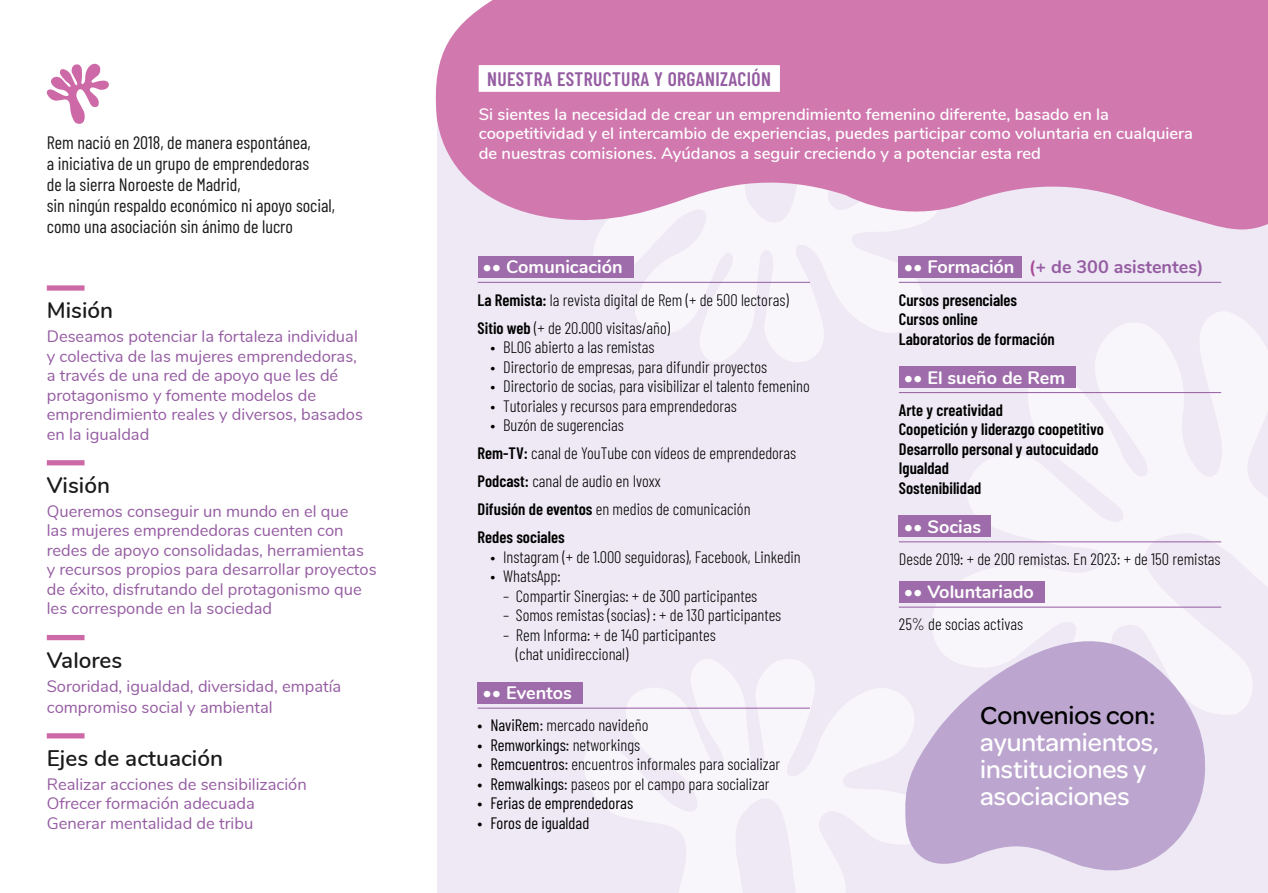
<style>
.page{position:relative;width:1268px;height:893px;background:#fff}
.page>*{position:absolute;margin:0;border:0;box-sizing:border-box;transform-origin:0 0}
.t1{font:500 26.1px "Omnes";color:#fff}
.t2{font:500 26.1px "Omnes";color:#000}
.t3{font:600 22.5px "Nunito";color:#1a1a1a}
.t4{font:600 19.5px "Barlow Condensed";letter-spacing:.02em;color:#955ca2}
.t5{font:18px/21px "Barlow Condensed";color:#1a1a1a}
.t6{font:700 18px "Nunito";color:#fff}
.t7{font:700 18px "Nunito";color:#955ca2}
.t8{font:300 16.5px/19.5px "Barlow Condensed";color:#000}
.t9{font:16.5px/19.5px "Nunito";color:#955ca2}
.t10{font:600 16.5px/19.5px "Nunito";color:#fff}
.t11{font:600 16.5px "Barlow Condensed";color:#000}
.t12{font:16.5px "Barlow Condensed";color:#000}
.s1{font-weight:600}
.s2{font-weight:400}
.s3{font-weight:300}
.s4{color:#fff}
.s5{color:#a84895}
</style>
<div class="page">
<div style="left:437px;top:98px;width:830px;height:795px;background:#eee9f4"></div>
<svg style="left:931px;top:312px;width:336px;height:403px;fill:#f8f6fa"></svg>
<svg style="left:580px;top:659px;width:323px;height:234px;fill:#f8f6fa"></svg>
<svg style="left:589px;top:240px;width:353px;height:126px;fill:#f8f6fa"></svg>
<svg style="left:435px;top:0;width:832px;height:240px;fill:#d178af"></svg>
<div style="left:478px;top:65px;width:301px;height:27px;background:#fff"></div>
<svg style="left:903px;top:630px;width:304px;height:241px;fill:#bca6cf"></svg>
<div style="left:477px;top:256px;width:156px;height:22px;background:#9f6cab"></div>
<div style="left:477px;top:682px;width:105px;height:22px;background:#9f6cab"></div>
<hr style="left:477px;top:282px;width:332px;height:1px;background:#955ca2">
<hr style="left:477px;top:708px;width:332px;height:1px;background:#955ca2">
<div style="left:898px;top:256px;width:123px;height:22px;background:#9f6cab"></div>
<div style="left:898px;top:366px;width:177px;height:22px;background:#9f6cab"></div>
<div style="left:898px;top:515px;width:92px;height:22px;background:#9f6cab"></div>
<div style="left:898px;top:581px;width:146px;height:22px;background:#9f6cab"></div>
<hr style="left:898px;top:282px;width:322px;height:1px;background:#955ca2">
<hr style="left:898px;top:392px;width:322px;height:1px;background:#955ca2">
<hr style="left:898px;top:541px;width:322px;height:1px;background:#955ca2">
<hr style="left:898px;top:607px;width:322px;height:1px;background:#955ca2">
<div style="left:47px;top:285px;width:37px;height:6px;background:#cc69a6"></div>
<div style="left:47px;top:460px;width:37px;height:5px;background:#cc69a6"></div>
<div style="left:47px;top:635px;width:37px;height:5px;background:#cc69a6"></div>
<div style="left:47px;top:733px;width:37px;height:5px;background:#cc69a6"></div>
<svg style="left:46px;top:63px;width:63px;height:61px"></svg>
<p class="t5" style="left:47px;top:130px;width:290px">Rem nació en 2018, de manera espontánea,<br>a iniciativa de un grupo de emprendedoras<br>de la sierra Noroeste de Madrid,<br>sin ningún respaldo económico ni apoyo social, como una asociación sin ánimo de lucro</p>
<p class="t3" style="left:47px;top:294px;width:68px">Misión</p>
<p class="t9" style="left:47px;top:326px;width:317px">Deseamos potenciar la fortaleza individual y colectiva de las mujeres emprendedoras, a través de una red de apoyo que les dé protagonismo y fomente modelos de emprendimiento reales y diversos, basados en la igualdad</p>
<p class="t3" style="left:47px;top:469px;width:65px">Visión</p>
<p class="t9" style="left:47px;top:500px;width:331px">Queremos conseguir un mundo en el que<br>las mujeres emprendedoras cuenten con redes de apoyo consolidadas, herramientas<br>y recursos propios para desarrollar proyectos de éxito, disfrutando del protagonismo que les corresponde en la sociedad</p>
<p class="t3" style="left:47px;top:643px;width:77px">Valores</p>
<p class="t9" style="left:47px;top:674px;width:296px;line-height:21px">Sororidad, igualdad, diversidad, empatía compromiso social y ambiental</p>
<p class="t3" style="left:47px;top:742px;width:178px">Ejes de actuación</p>
<p class="t9" style="left:47px;top:773px;width:261px">Realizar acciones de sensibilización<br>Ofrecer formación adecuada<br>Generar mentalidad de tribu</p>
<p class="t4" style="left:487px;top:66px;width:285px">NUESTRA ESTRUCTURA Y ORGANIZACIÓN</p>
<p class="t10" style="left:478px;top:103px;width:715px">Si sientes la necesidad de crear un emprendimiento femenino diferente, basado en la coopetitividad y el intercambio de experiencias, puedes participar como voluntaria en cualquiera de nuestras comisiones. Ayúdanos a seguir creciendo y a potenciar esta red</p>
<p class="t6" style="left:482px;top:254px;width:142px">•• Comunicación</p>
<p class="t8" style="left:477px;top:289px;width:312px"><span class="s1">La Remista:</span> la revista digital de Rem (+ de 500 lectoras)</p>
<p class="t8" style="left:477px;top:317px;width:194px"><span class="s1">Sitio web</span> (+ de 20.000 visitas/año)</p>
<p class="t8" style="left:490px;top:336px;width:166px">• BLOG abierto a las remistas</p>
<p class="t8" style="left:490px;top:356px;width:278px">• Directorio de empresas, para difundir proyectos</p>
<p class="t8" style="left:490px;top:375px;width:321px">• Directorio de socias, para visibilizar el talento femenino</p>
<p class="t8" style="left:490px;top:395px;width:248px">• Tutoriales y recursos para emprendedoras</p>
<p class="t8" style="left:490px;top:414px;width:135px">• Buzón de sugerencias</p>
<p class="t8" style="left:477px;top:442px;width:320px"><span class="s1">Rem-TV:</span> canal de YouTube con vídeos de emprendedoras</p>
<p class="t8" style="left:477px;top:470px;width:184px"><span class="s1">Podcast:</span> canal de audio en Ivoxx</p>
<p class="t8" style="left:477px;top:498px;width:274px"><span class="s1">Difusión de eventos</span> en medios de comunicación</p>
<p class="t11" style="left:477px;top:525px;width:88px">Redes sociales</p>
<p class="t8" style="left:490px;top:546px;width:312px">• Instagram (+ de 1.000 seguidoras), Facebook, Linkedin</p>
<p class="t8" style="left:490px;top:565px;width:72px">• WhatsApp:</p>
<p class="t8" style="left:503px;top:585px;width:255px">– Compartir Sinergias: + de 300 participantes</p>
<p class="t8" style="left:503px;top:604px;width:279px">– Somos remistas (socias) : + de 130 participantes</p>
<p class="t8" style="left:516px;top:624px;width:201px;text-indent:-13px">– Rem Informa: + de 140 participantes (chat unidireccional)</p>
<p class="t6" style="left:482px;top:680px;width:91px">•• Eventos</p>
<p class="t8" style="left:477px;top:715px;width:172px"><span class="s2">• NaviRem:</span> mercado navideño</p>
<p class="t12" style="left:477px;top:733px;width:164px">• Remworkings: <span class="s3">networkings</span></p>
<p class="t8" style="left:477px;top:754px;width:304px"><span class="s2">• Remcuentros:</span> encuentros informales para socializar</p>
<p class="t8" style="left:477px;top:773px;width:293px"><span class="s2">• Remwalkings:</span> paseos por el campo para socializar</p>
<p class="t12" style="left:477px;top:792px;width:157px">• Ferias de emprendedoras</p>
<p class="t12" style="left:477px;top:811px;width:113px">• Foros de igualdad</p>
<p class="t7" style="left:903px;top:254px;width:301px"><span class="s4">•• Formación</span> <span class="s5">(</span>+ de 300 asistentes)</p>
<p class="t11" style="left:898px;top:288px;width:120px">Cursos presenciales</p>
<p class="t11" style="left:898px;top:307px;width:80px">Cursos online</p>
<p class="t11" style="left:898px;top:327px;width:157px">Laboratorios de formación</p>
<p class="t6" style="left:903px;top:364px;width:163px">•• El sueño de Rem</p>
<p class="t11" style="left:898px;top:398px;width:105px">Arte y creatividad</p>
<p class="t11" style="left:898px;top:418px;width:206px">Coopetición y liderazgo coopetitivo</p>
<p class="t11" style="left:898px;top:437px;width:201px">Desarrollo personal y autocuidado</p>
<p class="t11" style="left:898px;top:457px;width:52px">Igualdad</p>
<p class="t11" style="left:898px;top:476px;width:84px">Sostenibilidad</p>
<p class="t6" style="left:903px;top:513px;width:79px">•• Socias</p>
<p class="t8" style="left:898px;top:548px;width:323px">Desde 2019: + de 200 remistas. En 2023: + de 150 remistas</p>
<p class="t6" style="left:903px;top:579px;width:132px">•• Voluntariado</p>
<p class="t8" style="left:898px;top:614px;width:126px">25% de socias activas</p>
<p class="t2" style="left:980px;top:697px;width:177px">Convenios con:</p>
<p class="t1" style="left:980px;top:724px;width:180px">ayuntamientos,</p>
<p class="t1" style="left:980px;top:751px;width:167px">instituciones y</p>
<p class="t1" style="left:980px;top:778px;width:151px">asociaciones</p>
</div>
